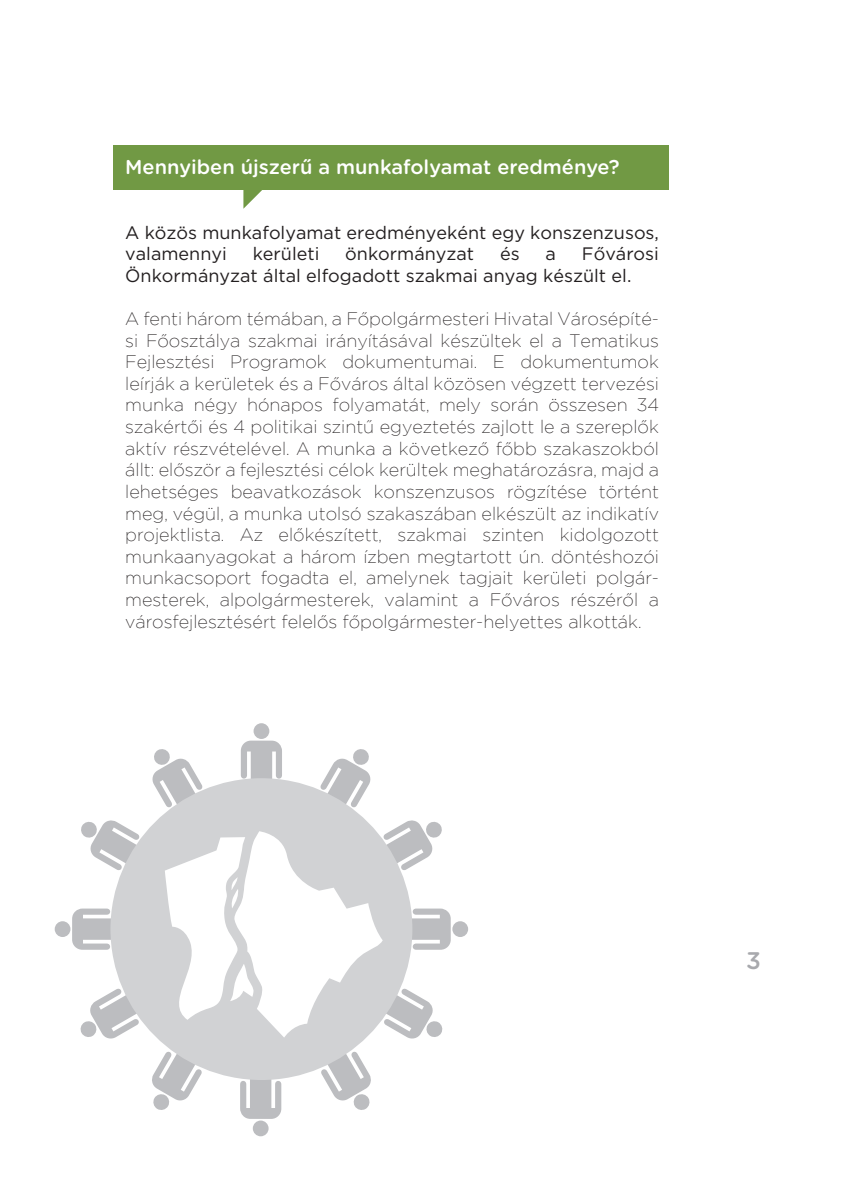
<style>
.page{position:relative;width:851px;height:1191px;background:#fff}
.page>*{position:absolute;margin:0;border:0;box-sizing:border-box;transform-origin:0 0}
.t1{font:500 24px "Gotham Rounded";color:#a8a9ad}
.t2{font:500 20px "Gotham Rounded";color:#fff}
.t3{font:200 18px/21.6px "Gotham";color:#231f20;text-align:justify}
.t4{font:18px/21.6px "Gotham";color:#231f20}
</style>
<div class="page">
<div style="left:253px;top:723px;width:16px;height:16px;background:#bcbdc0;border-radius:50%"></div>
<div style="left:55px;top:921px;width:15px;height:16px;background:#bcbdc0;border-radius:50%"></div>
<div style="left:253px;top:1120px;width:15px;height:16px;background:#bcbdc0;border-radius:50%"></div>
<div style="left:452px;top:921px;width:16px;height:16px;background:#bcbdc0;border-radius:50%"></div>
<svg style="left:72px;top:740px;width:378px;height:379px"></svg>
<div style="left:113px;top:145px;width:555px;height:45px;background:#719944"></div>
<svg style="left:243px;top:190px;width:19px;height:19px"></svg>
<p class="t2" style="left:125px;top:152px;width:496px">Mennyiben újszerű a munkafolyamat eredménye?</p>
<p class="t4" style="left:125px;top:221px;width:535px">A közös munkafolyamat eredményeként egy konszenzusos, valamennyi</p>
<p class="t4" style="left:125px;top:243px;width:535px;text-indent:456px">Fővárosi<br>Önkormányzat által elfogadott szakmai anyag készült el.</p>
<p class="t3" style="left:125px;top:308px;width:535px">A fenti három témában, a Főpolgármesteri Hivatal Városépíté&shy;si Főosztálya szakmai irányításával készültek el a Tematikus Fejlesztési Programok dokumentumai. E dokumentumok leírják a kerületek és a Főváros által közösen végzett tervezési munka négy hónapos folyamatát, mely során összesen 34 szakértői és 4 politikai szintű egyeztetés zajlott le a szereplők aktív részvételével. A munka a következő főbb szakaszokból állt: először a fejlesztési célok kerültek meghatározásra, majd a lehetséges beavatkozások konszenzusos rögzítése történt meg, végül, a munka utolsó szakaszában elkészült az indikatív projektlista. Az előkészített, szakmai szinten kidolgozott munkaanyagokat a három ízben megtartott ún. döntéshozói munkacsoport fogadta el, amelynek tagjait kerületi polgár&shy;mesterek, alpolgármesterek, valamint a Főváros részéről a városfejlesztésért felelős főpolgármester-helyettes alkották.</p>
<p class="t4" style="left:253px;top:243px;width:68px">kerületi</p>
<p class="t4" style="left:345px;top:243px;width:130px">önkormányzat</p>
<p class="t4" style="left:500px;top:243px;width:21px">és</p>
<p class="t4" style="left:545px;top:243px;width:12px">a</p>
<p class="t1" style="left:746px;top:943px;width:16px">3</p>
</div>
